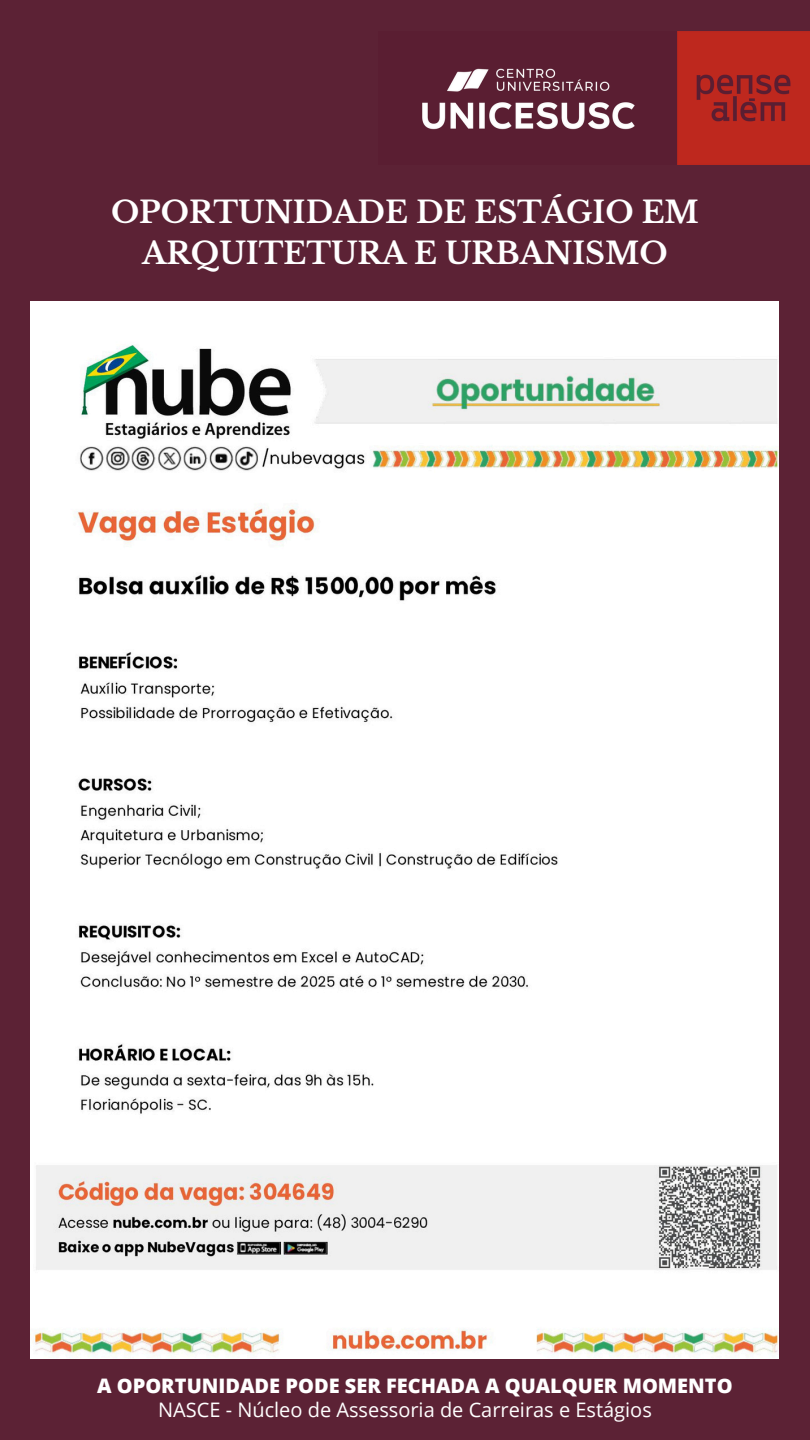
<style>
.page{position:relative;width:810px;height:1440px;background:#5c2235}
.page>*{position:absolute;margin:0;border:0;box-sizing:border-box;transform-origin:0 0}
.t1{font:700 30px/41.2px "Libre Baskerville";color:#fff;text-align:center}
.t2{font:20px "Open Sans";color:#fff}
.t3{font:800 20px "Open Sans";color:#fff}
</style>
<div class="page">
<img style="left:422px;top:32px;width:388px;height:133px">
<img style="left:30px;top:301px;width:749px;height:1058px">
<p class="t1" style="left:111px;top:191px;width:589px">OPORTUNIDADE DE ESTÁGIO EM<br>ARQUITETURA E URBANISMO</p>
<p class="t3" style="left:97px;top:1372px;width:637px">A OPORTUNIDADE PODE SER FECHADA A QUALQUER MOMENTO</p>
<h2 class="t2" style="left:158px;top:1396px;width:495px">NASCE - Núcleo de Assessoria de Carreiras e Estágios</h2>
</div>
